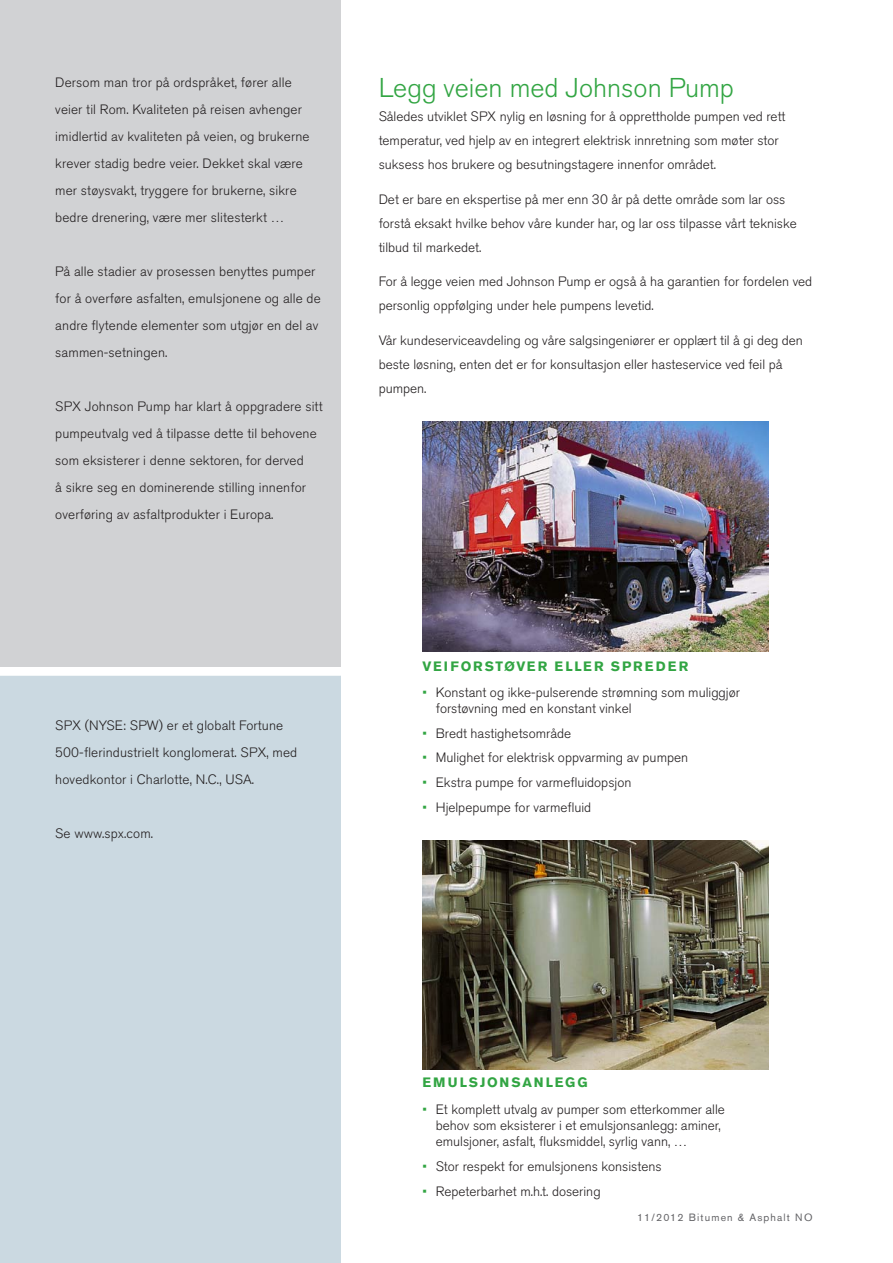
<style>
.page{position:relative;width:893px;height:1263px;background:#fff}
.page>*{position:absolute;margin:0;border:0;box-sizing:border-box;transform-origin:0 0}
.Headline__Large__gre{font:300 27px "Akzidenz Grotesk Pro";color:#32a543}
.Boxed_Body_Copy{font:300 13.5px/27px "Akzidenz Grotesk Pro";letter-spacing:.01em;color:#231f20}
.Body_Copy__16pt_Lead{font:300 13.5px/24px "Akzidenz Grotesk Pro";color:#231f20}
.Bullet_list__green_b{font:300 13.5px/16.2px "Akzidenz Grotesk Pro";color:#231f20}
.Headline__Large__All{font:700 13.5px "Akzidenz Grotesk Pro";letter-spacing:.16em;color:#32a543}
.Headline__Large__All-2{font:700 13.5px "Akzidenz Grotesk Pro";letter-spacing:.14em;color:#32a543}
.Page___version_no{font:10.5px "Akzidenz Grotesk Pro";letter-spacing:.11em;color:#636366}
.s1{color:#32a543}
</style>
<div class="page">
<div style="left:0;top:676px;width:340px;height:587px;background:#cbd9e1"></div>
<div style="left:0;top:0;width:340px;height:667px;background:#d1d2d4"></div>
<img style="left:422px;top:421px;width:347px;height:230px">
<img style="left:422px;top:840px;width:347px;height:230px">
<p class="Boxed_Body_Copy" style="left:55px;top:68px;width:256px">Dersom man tror på ordspråket, fører alle veier til Rom. Kvaliteten på reisen avhenger imidlertid av kvaliteten på veien, og brukerne krever stadig bedre veier. Dekket skal være mer støysvakt, tryggere for brukerne, sikre bedre drenering, være mer slitesterkt …</p>
<p class="Boxed_Body_Copy" style="left:55px;top:257px;width:267px">På alle stadier av prosessen benyttes pumper for å overføre asfalten, emulsjonene og alle de andre flytende elementer som utgjør en del av sammen-setningen.</p>
<p class="Boxed_Body_Copy" style="left:55px;top:392px;width:269px">SPX Johnson Pump har klart å oppgradere sitt pumpeutvalg ved å tilpasse dette til behovene som eksisterer i denne sektoren, for derved<br>å sikre seg en dominerende stilling innenfor overføring av asfaltprodukter i Europa.</p>
<p class="Boxed_Body_Copy" style="left:55px;top:712px;width:244px">SPX (NYSE: SPW) er et globalt Fortune<br>500-flerindustrielt konglomerat. SPX, med hovedkontor i Charlotte, N.C., USA.</p>
<p class="Boxed_Body_Copy" style="left:55px;top:820px;width:99px">Se www.spx.com.</p>
<p class="Headline__Large__gre" style="left:379px;top:70px;width:357px">Legg veien med Johnson Pump</p>
<p class="Body_Copy__16pt_Lead" style="left:379px;top:104px;width:408px">Således utviklet SPX nylig en løsning for å opprettholde pumpen ved rett temperatur, ved hjelp av en integrert elektrisk innretning som møter stor suksess hos brukere og besutningstagere innenfor området.</p>
<p class="Body_Copy__16pt_Lead" style="left:379px;top:187px;width:420px">Det er bare en ekspertise på mer enn 30 år på dette område som lar oss forstå eksakt hvilke behov våre kunder har, og lar oss tilpasse vårt tekniske tilbud til markedet.</p>
<p class="Body_Copy__16pt_Lead" style="left:379px;top:270px;width:435px">For å legge veien med Johnson Pump er også å ha garantien for fordelen ved personlig oppfølging under hele pumpens levetid.</p>
<p class="Body_Copy__16pt_Lead" style="left:379px;top:328px;width:426px">Vår kundeserviceavdeling og våre salgsingeniører er opplært til å gi deg den beste løsning, enten det er for konsultasjon eller hasteservice ved feil på pumpen.</p>
<p class="Headline__Large__All" style="left:422px;top:657px;width:267px">VEIFORSTØVER ELLER SPREDER</p>
<p class="Bullet_list__green_b" style="left:436px;top:684px;width:306px;text-indent:-14px"><span class="s1">•</span> Konstant og ikke-pulserende strømning som muliggjør forstøvning med en konstant vinkel</p>
<p class="Bullet_list__green_b" style="left:422px;top:725px;width:150px"><span class="s1">•</span> Bredt hastighetsområde</p>
<p class="Bullet_list__green_b" style="left:422px;top:749px;width:267px"><span class="s1">•</span> Mulighet for elektrisk oppvarming av pumpen</p>
<p class="Bullet_list__green_b" style="left:422px;top:774px;width:211px"><span class="s1">•</span> Ekstra pumpe for varmefluidopsjon</p>
<p class="Bullet_list__green_b" style="left:422px;top:799px;width:171px"><span class="s1">•</span> Hjelpepumpe for varmefluid</p>
<p class="Headline__Large__All-2" style="left:422px;top:1073px;width:167px">EMULSJONSANLEGG</p>
<p class="Bullet_list__green_b" style="left:436px;top:1101px;width:291px;text-indent:-14px"><span class="s1">•</span> Et komplett utvalg av pumper som etterkommer alle behov som eksisterer i et emulsjonsanlegg: aminer, emulsjoner, asfalt, fluksmiddel, syrlig vann, …</p>
<p class="Bullet_list__green_b" style="left:422px;top:1158px;width:241px"><span class="s1">•</span> Stor respekt for emulsjonens konsistens</p>
<p class="Bullet_list__green_b" style="left:422px;top:1183px;width:180px"><span class="s1">•</span> Repeterbarhet m.h.t. dosering</p>
<p class="Page___version_no" style="left:637px;top:1210px;width:177px">11/2012 Bitumen &amp; Asphalt NO</p>
</div>
